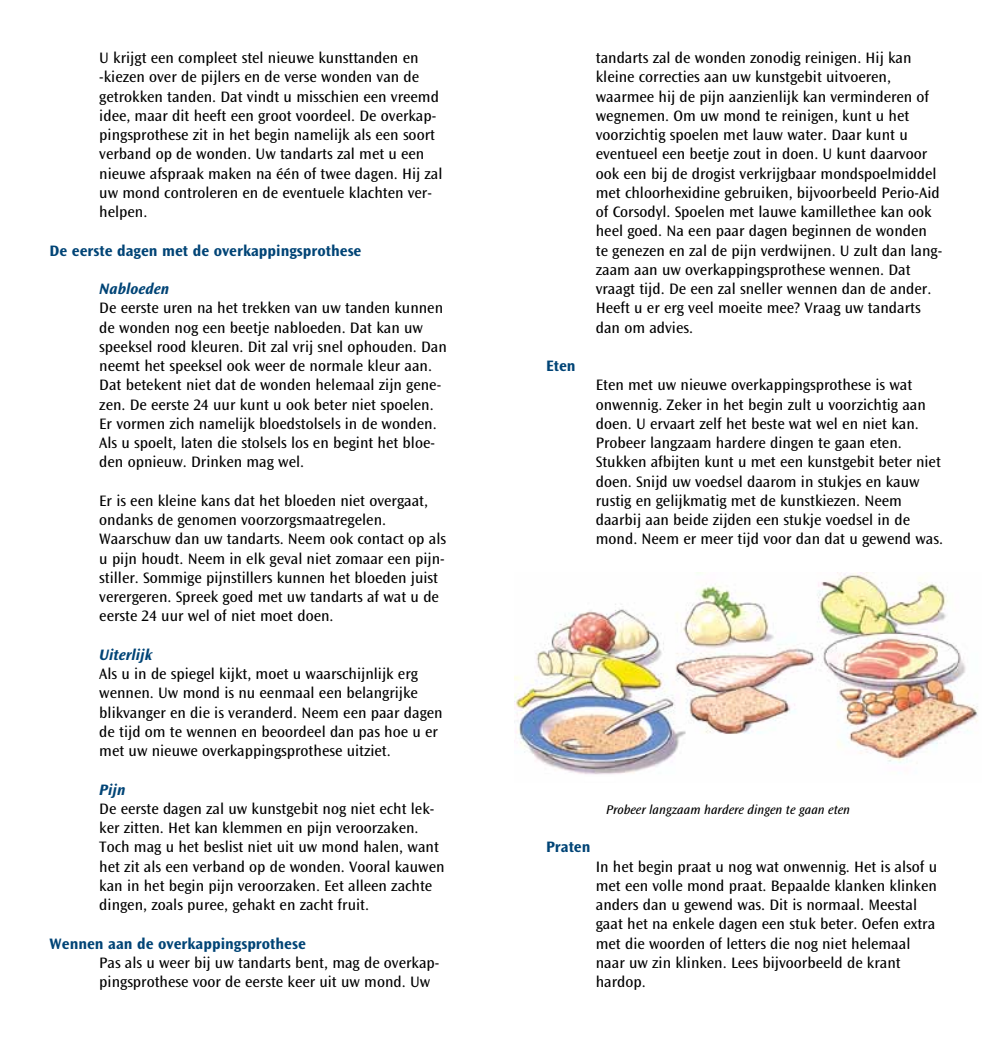
<style>
.page{position:relative;width:993px;height:1042px;background:#fff}
.page>*{position:absolute;margin:0;border:0;box-sizing:border-box;transform-origin:0 0}
.t1{font:15.75px/19.2px "Ocean Sans Std";color:#000}
.t2{font:700 15.75px "Ocean Sans Std";color:#004476}
.t3{font:italic 700 15.75px "Ocean Sans Std";color:#004476}
.t4{font:italic 13.12px "Ocean Sans Std";color:#000}
</style>
<div class="page">
<img style="left:514px;top:572px;width:464px;height:203px">
<p class="t1" style="left:99px;top:48px;width:344px">U krijgt een compleet stel nieuwe kunsttanden en -kiezen over de pijlers en de verse wonden van de getrokken tanden. Dat vindt u misschien een vreemd idee, maar dit heeft een groot voordeel. De overkap&shy;pingsprothese zit in het begin namelijk als een soort verband op de wonden. Uw tandarts zal met u een nieuwe afspraak maken na één of twee dagen. Hij zal uw mond controleren en de eventuele klachten ver&shy;helpen.</p>
<p class="t2" style="left:50px;top:241px;width:313px">De eerste dagen met de overkappingsprothese</p>
<p class="t3" style="left:99px;top:280px;width:71px">Nabloeden</p>
<p class="t1" style="left:99px;top:299px;width:349px">De eerste uren na het trekken van uw tanden kunnen de wonden nog een beetje nabloeden. Dat kan uw speeksel rood kleuren. Dit zal vrij snel ophouden. Dan neemt het speeksel ook weer de normale kleur aan.<br>Dat betekent niet dat de wonden helemaal zijn gene&shy;zen. De eerste 24 uur kunt u ook beter niet spoelen.<br>Er vormen zich namelijk bloedstolsels in de wonden.<br>Als u spoelt, laten die stolsels los en begint het bloe&shy;den opnieuw. Drinken mag wel.</p>
<p class="t1" style="left:99px;top:491px;width:348px">Er is een kleine kans dat het bloeden niet overgaat, ondanks de genomen voorzorgsmaatregelen.<br>Waarschuw dan uw tandarts. Neem ook contact op als u pijn houdt. Neem in elk geval niet zomaar een pijn&shy;stiller. Sommige pijnstillers kunnen het bloeden juist verergeren. Spreek goed met uw tandarts af wat u de eerste 24 uur wel of niet moet doen.</p>
<p class="t3" style="left:99px;top:646px;width:55px">Uiterlijk</p>
<p class="t1" style="left:99px;top:664px;width:345px">Als u in de spiegel kijkt, moet u waarschijnlijk erg wennen. Uw mond is nu eenmaal een belangrijke blikvanger en die is veranderd. Neem een paar dagen de tijd om te wennen en beoordeel dan pas hoe u er met uw nieuwe overkappingsprothese uitziet.</p>
<p class="t3" style="left:99px;top:781px;width:28px">Pijn</p>
<p class="t1" style="left:99px;top:799px;width:347px">De eerste dagen zal uw kunstgebit nog niet echt lek&shy;ker zitten. Het kan klemmen en pijn veroorzaken.<br>Toch mag u het beslist niet uit uw mond halen, want het zit als een verband op de wonden. Vooral kauwen kan in het begin pijn veroorzaken. Eet alleen zachte dingen, zoals puree, gehakt en zacht fruit.</p>
<p class="t2" style="left:50px;top:934px;width:258px">Wennen aan de overkappingsprothese</p>
<p class="t1" style="left:99px;top:953px;width:341px">Pas als u weer bij uw tandarts bent, mag de overkap&shy;pingsprothese voor de eerste keer uit uw mond. Uw</p>
<p class="t2" style="left:546px;top:357px;width:31px">Eten</p>
<p class="t1" style="left:595px;top:48px;width:348px">tandarts zal de wonden zonodig reinigen. Hij kan kleine correcties aan uw kunstgebit uitvoeren, waarmee hij de pijn aanzienlijk kan verminderen of wegnemen. Om uw mond te reinigen, kunt u het voorzichtig spoelen met lauw water. Daar kunt u eventueel een beetje zout in doen. U kunt daarvoor ook een bij de drogist verkrijgbaar mondspoelmiddel met chloorhexidine gebruiken, bijvoorbeeld Perio-Aid of Corsodyl. Spoelen met lauwe kamillethee kan ook heel goed. Na een paar dagen beginnen de wonden te genezen en zal de pijn verdwijnen. U zult dan lang&shy;zaam aan uw overkappingsprothese wennen. Dat vraagt tijd. De een zal sneller wennen dan de ander.<br>Heeft u er erg veel moeite mee? Vraag uw tandarts dan om advies.</p>
<p class="t1" style="left:595px;top:376px;width:349px">Eten met uw nieuwe overkappingsprothese is wat onwennig. Zeker in het begin zult u voorzichtig aan doen. U ervaart zelf het beste wat wel en niet kan.<br>Probeer langzaam hardere dingen te gaan eten.<br>Stukken afbijten kunt u met een kunstgebit beter niet doen. Snijd uw voedsel daarom in stukjes en kauw rustig en gelijkmatig met de kunstkiezen. Neem daarbij aan beide zijden een stukje voedsel in de mond. Neem er meer tijd voor dan dat u gewend was.</p>
<p class="t4" style="left:606px;top:802px;width:245px">Probeer langzaam hardere dingen te gaan eten</p>
<p class="t2" style="left:546px;top:838px;width:46px">Praten</p>
<p class="t1" style="left:595px;top:857px;width:343px">In het begin praat u nog wat onwennig. Het is alsof u met een volle mond praat. Bepaalde klanken klinken anders dan u gewend was. Dit is normaal. Meestal gaat het na enkele dagen een stuk beter. Oefen extra met die woorden of letters die nog niet helemaal naar uw zin klinken. Lees bijvoorbeeld de krant hardop.</p>
</div>
